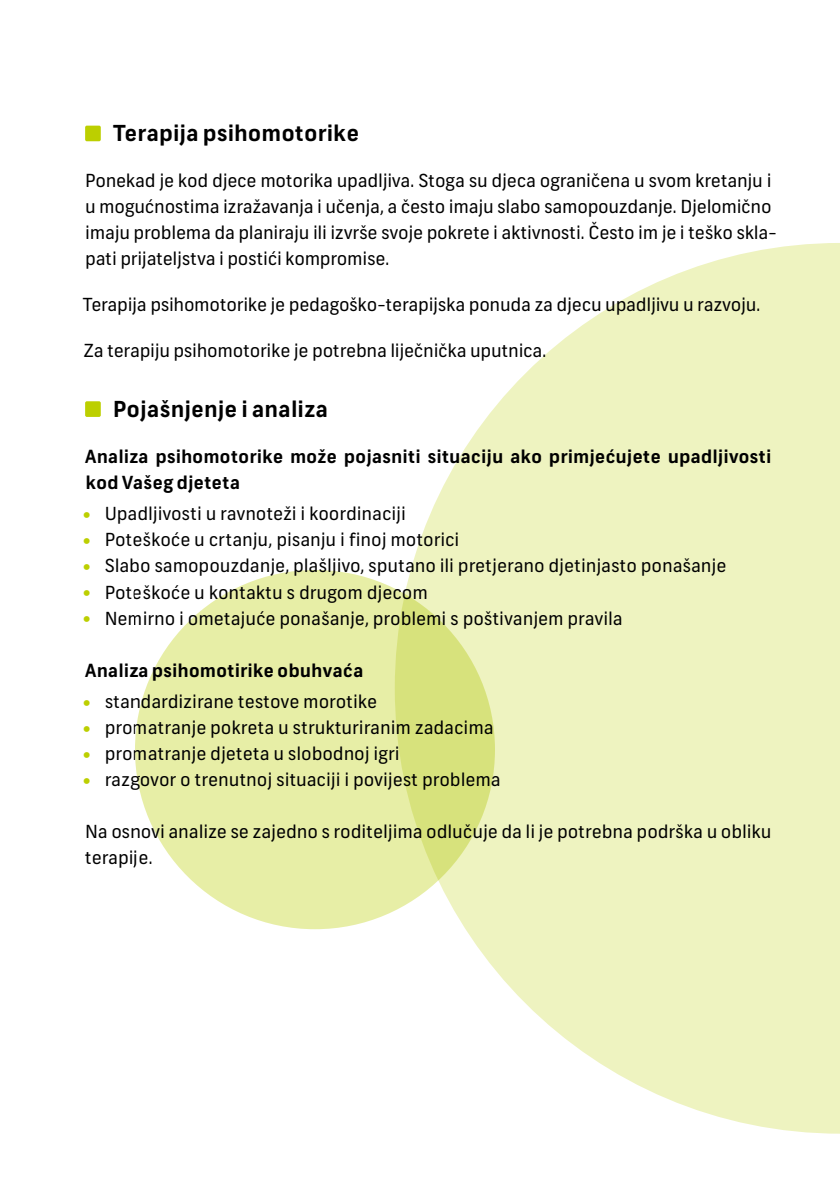
<style>
.page{position:relative;width:840px;height:1191px;background:#fff}
.page>*{position:absolute;margin:0;border:0;box-sizing:border-box;transform-origin:0 0}
.t1{font:700 22px "Frank";letter-spacing:.03em;color:#000}
.t2{font:18px/26px "Frank";letter-spacing:.025em;color:#000}
.t3{font:700 18px/26px "Frank";letter-spacing:.03em;color:#000}
.s1{font-size:22px;color:#bccf00}
</style>
<div class="page">
<svg style="left:394px;top:243px;width:445px;height:890px;fill:#eef3c0"></svg>
<div style="left:85px;top:126px;width:16px;height:15px;background:#bccf00;border-radius:2px"></div>
<div style="left:85px;top:401px;width:16px;height:16px;background:#bccf00;border-radius:2px"></div>
<svg style="left:135px;top:570px;width:359px;height:359px;fill:#e7eea6"></svg>
<p class="t1" style="left:113px;top:120px;width:247px">Terapija psihomotorike</p>
<p class="t2" style="left:85px;top:168px;width:692px">Ponekad je kod djece motorika upadljiva. Stoga su djeca ograničena u svom kretanju i u mogućnostima izražavanja i učenja, a često imaju slabo samopouzdanje. Djelomično imaju problema da planiraju ili izvrše svoje pokrete i aktivnosti. Često im je i teško skla&shy;pati prijateljstva i postići kompromise.</p>
<p class="t2" style="left:83px;top:292px;width:678px">Terapija psihomotorike je pedagoško-terapijska ponuda za djecu upadljivu u razvoju.</p>
<p class="t2" style="left:84px;top:338px;width:463px">Za terapiju psihomotorike je potrebna liječnička uputnica.</p>
<p class="t1" style="left:113px;top:395px;width:216px">Pojašnjenje i analiza</p>
<p class="t3" style="left:85px;top:444px;width:687px">Analiza psihomotorike može pojasniti situaciju ako primjećujete upadljivosti kod Vašeg djeteta</p>
<p class="t2" style="left:83px;top:501px;width:324px"><span class="s1">•</span> Upadljivosti u ravnoteži i koordinaciji</p>
<p class="t2" style="left:83px;top:527px;width:378px"><span class="s1">•</span> Poteškoće u crtanju, pisanju i finoj motorici</p>
<p class="t2" style="left:83px;top:553px;width:644px"><span class="s1">•</span> Slabo samopouzdanje, plašljivo, sputano ili pretjerano djetinjasto ponašanje</p>
<p class="t2" style="left:83px;top:579px;width:346px"><span class="s1">•</span> Poteškoće u kontaktu s drugom djecom</p>
<p class="t2" style="left:83px;top:605px;width:541px"><span class="s1">•</span> Nemirno i ometajuće ponašanje, problemi s poštivanjem pravila</p>
<p class="t3" style="left:85px;top:658px;width:279px">Analiza psihomotirike obuhvaća</p>
<p class="t2" style="left:83px;top:689px;width:296px"><span class="s1">•</span> standardizirane testove morotike</p>
<p class="t2" style="left:83px;top:715px;width:412px"><span class="s1">•</span> promatranje pokreta u strukturiranim zadacima</p>
<p class="t2" style="left:83px;top:741px;width:318px"><span class="s1">•</span> promatranje djeteta u slobodnoj igri</p>
<p class="t2" style="left:83px;top:767px;width:419px"><span class="s1">•</span> razgovor o trenutnoj situaciji i povijest problema</p>
<p class="t2" style="left:85px;top:819px;width:687px">Na osnovi analize se zajedno s roditeljima odlučuje da li je potrebna podrška u obliku terapije.</p>
</div>
